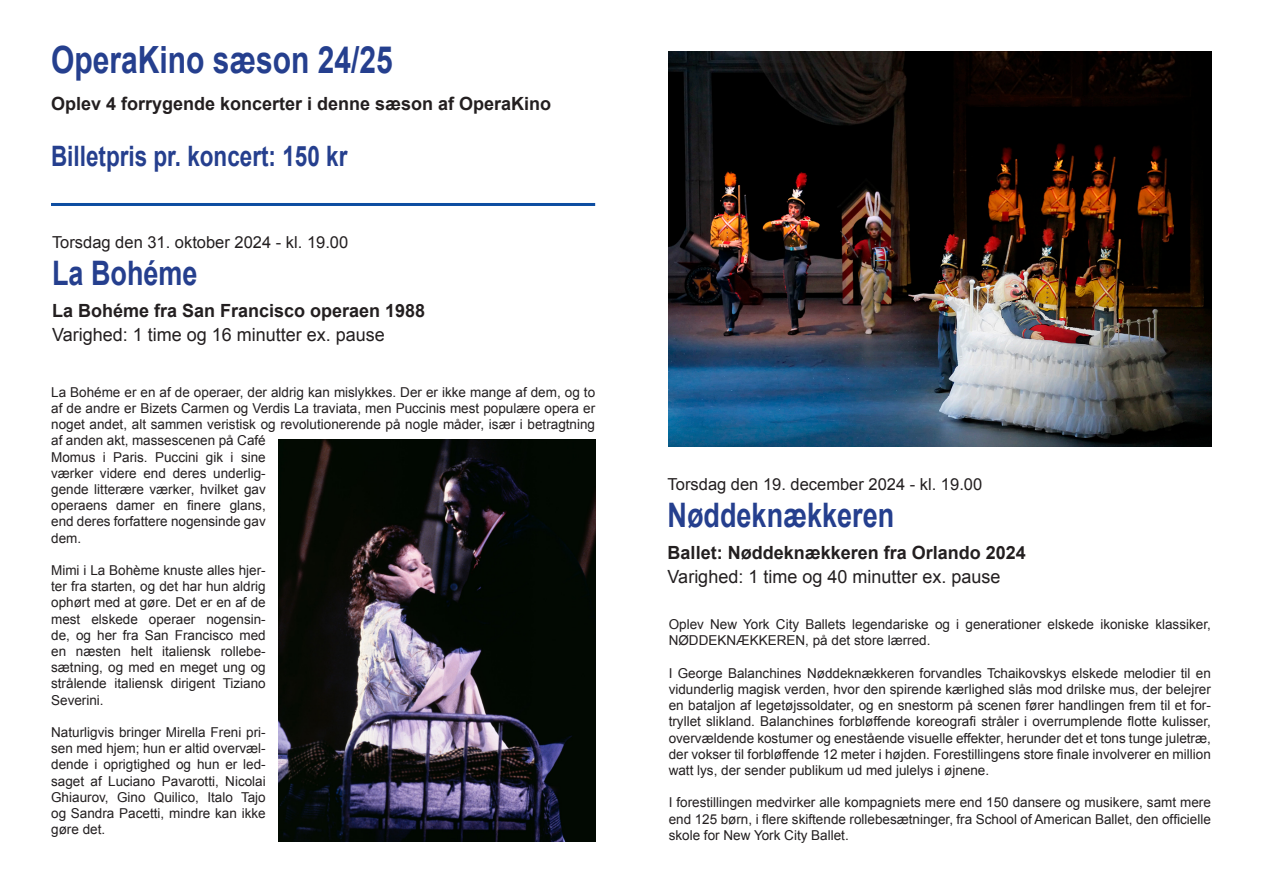
<style>
.page{position:relative;width:1263px;height:893px;background:#fff}
.page>*{position:absolute;margin:0;border:0;box-sizing:border-box;transform-origin:0 0}
.Over_rubrik{font:700 37.5px "Arial";color:#253f8e;scale:.8 1}
.Rubrik{font:700 33.75px "Arial";color:#253f8e;scale:.8 1}
.Billetpris{font:700 28.2px "Arial";color:#253f8e;scale:.8 1}
.Underrubrik{font:700 18.15px "Arial";color:#231f20}
.Tid{font:18.15px "Arial";color:#231f20}
.Brødtekst{font:700 18.15px "Arial";color:#231f20}
.Dato_og_tidspunkt{font:16.5px "Arial";color:#231f20}
.Brødtekst-2{font:13.65px/16.2px "Arial";color:#231f20;text-align:justify}
</style>
<div class="page">
<img style="left:669px;top:51px;width:543px;height:395px">
<hr style="left:51px;top:203px;width:544px;height:3px;background:#0d4da1">
<img style="left:279px;top:439px;width:316px;height:403px">
<p class="Over_rubrik" style="left:51px;top:35px;width:429px">OperaKino sæson 24/25</p>
<p class="Brødtekst" style="left:51px;top:92px;width:502px">Oplev 4 forrygende koncerter i denne sæson af OperaKino</p>
<p class="Billetpris" style="left:51px;top:137px;width:372px">Billetpris pr. koncert: 150 kr</p>
<p class="Dato_og_tidspunkt" style="left:52px;top:232px;width:298px">Torsdag den 31. oktober 2024 - kl. 19.00</p>
<p class="Rubrik" style="left:52px;top:251px;width:183px">La Bohéme</p>
<p class="Underrubrik" style="left:52px;top:299px;width:375px">La Bohéme fra San Francisco operaen 1988</p>
<p class="Tid" style="left:52px;top:323px;width:334px">Varighed: 1 time og 16 minutter ex. pause</p>
<p class="Brødtekst-2" style="left:51px;top:384px;width:545px;text-align:left">La Bohéme er en af de operaer, der aldrig kan mislykkes. Der er ikke mange af dem, og to af de andre er Bizets Carmen og Verdis La traviata, men Puccinis mest populære opera er noget andet, alt sammen veristisk og revolutionerende på nogle måder, især i betragtning af anden akt, massescenen på Café<br>Momus i Paris. Puccini gik i sine<br>værker videre end deres underlig-<br>gende litterære værker, hvilket gav<br>operaens damer en finere glans,<br>end deres forfattere nogensinde gav<br>dem.</p>
<p class="Brødtekst-2" style="left:51px;top:562px;width:216px">Mimi i La Bohème knuste alles hjer&shy;ter fra starten, og det har hun aldrig ophørt med at gøre. Det er en af de mest elskede operaer nogensin&shy;de, og her fra San Francisco med en næsten helt italiensk rollebe&shy;sætning, og med en meget ung og strålende italiensk dirigent Tiziano Severini.</p>
<p class="Brødtekst-2" style="left:51px;top:724px;width:216px">Naturligvis bringer Mirella Freni pri&shy;sen med hjem; hun er altid overvæl&shy;dende i oprigtighed og hun er led&shy;saget af Luciano Pavarotti, Nicolai Ghiaurov, Gino Quilico, Italo Tajo og Sandra Pacetti, mindre kan ikke gøre det.</p>
<p class="Dato_og_tidspunkt" style="left:668px;top:473px;width:316px">Torsdag den 19. december 2024 - kl. 19.00</p>
<p class="Rubrik" style="left:668px;top:493px;width:285px">Nøddeknækkeren</p>
<p class="Underrubrik" style="left:668px;top:541px;width:360px">Ballet: Nøddeknækkeren fra Orlando 2024</p>
<p class="Tid" style="left:668px;top:565px;width:334px">Varighed: 1 time og 40 minutter ex. pause</p>
<p class="Brødtekst-2" style="left:669px;top:616px;width:544px">Oplev New York City Ballets legendariske og i generationer elskede ikoniske klassiker,<br>NØDDEKNÆKKEREN, på det store lærred.</p>
<p class="Brødtekst-2" style="left:669px;top:665px;width:544px">I George Balanchines Nøddeknækkeren forvandles Tchaikovskys elskede melodier til en vidunderlig magisk verden, hvor den spirende kærlighed slås mod drilske mus, der belejrer en bataljon af legetøjssoldater, og en snestorm på scenen fører handlingen frem til et for&shy;tryllet slikland. Balanchines forbløffende koreografi stråler i overrumplende flotte kulisser, overvældende kostumer og enestående visuelle effekter, herunder det et tons tunge juletræ, der vokser til forbløffende 12 meter i højden. Forestillingens store finale involverer en million watt lys, der sender publikum ud med julelys i øjnene.</p>
<p class="Brødtekst-2" style="left:669px;top:795px;width:544px">I forestillingen medvirker alle kompagniets mere end 150 dansere og musikere, samt mere end 125 børn, i flere skiftende rollebesætninger, fra School of American Ballet, den officielle skole for New York City Ballet.</p>
</div>
